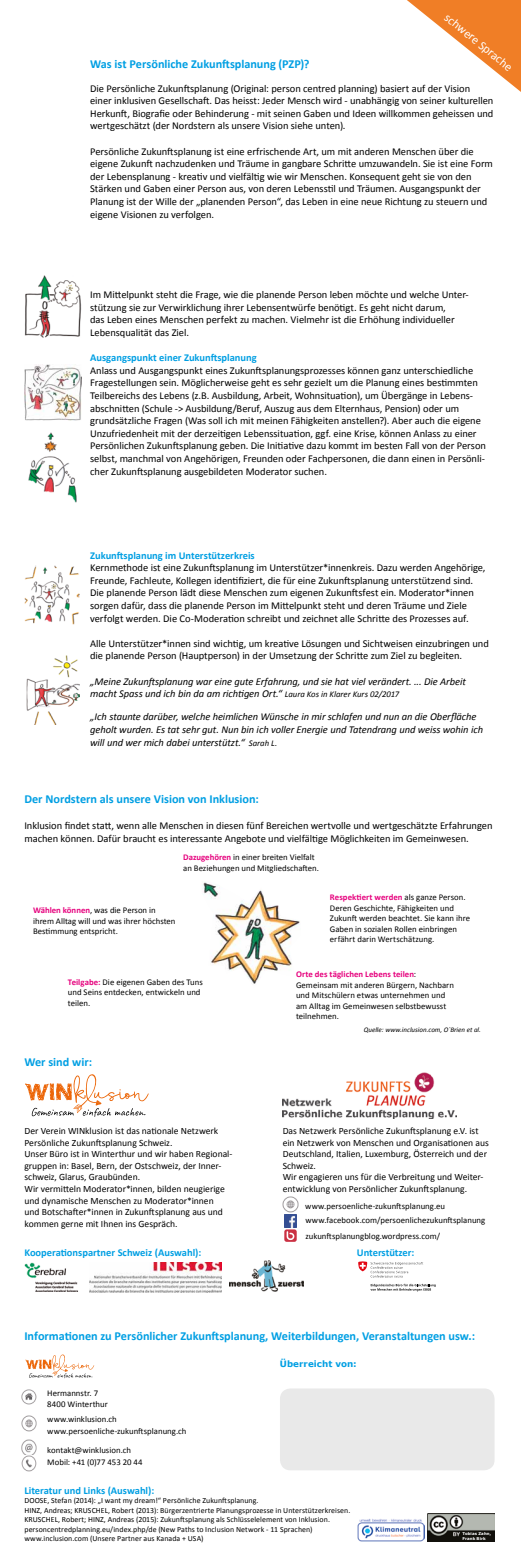
<style>
.page{position:relative;width:521px;height:1563px;background:#fff}
.page>*{position:absolute;margin:0;border:0;box-sizing:border-box;transform-origin:0 0}
.t1{font:700 12.25px "Calibri";letter-spacing:-.005em;color:#009fe3}
.t2{font:12.25px "Calibri";color:#fff}
.t3{font:10.5px/12.6px "Calibri";letter-spacing:-.005em;color:#000}
.t4{font:italic 10.5px/12.6px "Calibri";letter-spacing:-.005em;color:#000}
.t5{font:700 10.5px "Calibri";color:#009fe3}
.t6{font:9.62px/11.5px "Calibri";letter-spacing:-.005em;color:#000}
.t7{font:8.75px/10.5px "Calibri";color:#000}
.t8{font:700 8.75px "Verdana";letter-spacing:.005em;color:#009fe3}
.t9{font:7.88px/9.5px "Calibri";letter-spacing:.005em;color:#000}
.t10{font:italic 7px "Calibri";color:#000}
.t11{font:700 3.94px/4.7px "Verdana";letter-spacing:.02em;color:#fff}
.s1{font-size:8.75px}
.s2{font-weight:700;color:#e6007d}
</style>
<div class="page">
<img style="left:24px;top:365px;width:57px;height:56px">
<img style="left:28px;top:433px;width:49px;height:70px">
<img style="left:24px;top:275px;width:57px;height:62px">
<img style="left:26px;top:655px;width:53px;height:70px">
<img style="left:24px;top:566px;width:55px;height:59px">
<img style="left:283px;top:1072px;width:173px;height:46px">
<svg style="left:25px;top:1074px;width:124px;height:43px"></svg>
<img style="left:24px;top:1262px;width:54px;height:30px">
<img style="left:90px;top:1262px;width:132px;height:30px">
<svg style="left:370px;top:1283px;width:66px;height:8px"></svg>
<svg style="left:358px;top:1261px;width:65px;height:16px"></svg>
<img style="left:229px;top:1260px;width:75px;height:31px">
<img style="left:202px;top:882px;width:98px;height:102px">
<svg style="left:407px;top:0;width:114px;height:92px"></svg>
<img style="left:21px;top:1439px;width:16px;height:32px">
<img style="left:21px;top:1389px;width:16px;height:16px">
<img style="left:21px;top:1415px;width:16px;height:16px">
<img style="left:428px;top:1513px;width:67px;height:28px">
<img style="left:282px;top:1197px;width:16px;height:15px">
<svg style="left:284px;top:1214px;width:13px;height:28px"></svg>
<div style="left:280px;top:1388px;width:214px;height:82px;background:#e9e9e9;border-radius:10px"></div>
<svg style="left:26px;top:1354px;width:68px;height:24px"></svg>
<img style="left:357px;top:1519px;width:68px;height:22px">
<p class="t2" style="left:451px;top:10px;width:85px;rotate:39deg">schwere Sprache</p>
<p class="t1" style="left:90px;top:57px;width:221px">Was ist Persönliche Zukunftsplanung (PZP)?</p>
<p class="t3" style="left:90px;top:81px;width:405px">Die Persönliche Zukunftsplanung (Original: person centred planning) basiert auf der Vision einer inklusiven Gesellschaft. Das heisst: Jeder Mensch wird - unabhängig von seiner kulturellen Herkunft, Biografie oder Behinderung - mit seinen Gaben und Ideen willkommen geheissen und wertgeschätzt (der Nordstern als unsere Vision siehe unten).</p>
<p class="t3" style="left:90px;top:144px;width:404px">Persönliche Zukunftsplanung ist eine erfrischende Art, um mit anderen Menschen über die eigene Zukunft nachzudenken und Träume in gangbare Schritte umzuwandeln. Sie ist eine Form der Lebensplanung - kreativ und vielfältig wie wir Menschen. Konsequent geht sie von den Stärken und Gaben einer Person aus, von deren Lebensstil und Träumen. Ausgangspunkt der Planung ist der Wille der „planenden Person“, das Leben in eine neue Richtung zu steuern und eigene Visionen zu verfolgen.</p>
<p class="t3" style="left:90px;top:288px;width:380px">Im Mittelpunkt steht die Frage, wie die planende Person leben möchte und welche Unter&shy;stützung sie zur Verwirklichung ihrer Lebensentwürfe benötigt. Es geht nicht darum,<br>das Leben eines Menschen perfekt zu machen. Vielmehr ist die Erhöhung individueller Lebensqualität das Ziel.</p>
<p class="t5" style="left:90px;top:351px;width:168px">Ausgangspunkt einer Zukunftsplanung</p>
<p class="t3" style="left:90px;top:363px;width:397px">Anlass und Ausgangspunkt eines Zukunftsplanungsprozesses können ganz unterschiedliche Fragestellungen sein. Möglicherweise geht es sehr gezielt um die Planung eines bestimmten Teilbereichs des Lebens (z.B. Ausbildung, Arbeit, Wohnsituation), um Übergänge in Lebens&shy;abschnitten (Schule -&gt; Ausbildung/Beruf, Auszug aus dem Elternhaus, Pension) oder um grundsätzliche Fragen (Was soll ich mit meinen Fähigkeiten anstellen?). Aber auch die eigene Unzufriedenheit mit der derzeitigen Lebenssituation, ggf. eine Krise, können Anlass zu einer Persönlichen Zukunftsplanung geben. Die Initiative dazu kommt im besten Fall von der Person selbst, manchmal von Angehörigen, Freunden oder Fachpersonen, die dann einen in Persönli&shy;cher Zukunftsplanung ausgebildeten Moderator suchen.</p>
<p class="t5" style="left:90px;top:549px;width:166px">Zukunftsplanung im Unterstützerkreis</p>
<p class="t3" style="left:90px;top:561px;width:397px">Kernmethode ist eine Zukunftsplanung im Unterstützer*innenkreis. Dazu werden Angehörige, Freunde, Fachleute, Kollegen identifiziert, die für eine Zukunftsplanung unterstützend sind.<br>Die planende Person lädt diese Menschen zum eigenen Zukunftsfest ein. Moderator*innen sorgen dafür, dass die planende Person im Mittelpunkt steht und deren Träume und Ziele verfolgt werden. Die Co-Moderation schreibt und zeichnet alle Schritte des Prozesses auf.</p>
<p class="t3" style="left:90px;top:636px;width:400px">Alle Unterstützer*innen sind wichtig, um kreative Lösungen und Sichtweisen einzubringen und die planende Person (Hauptperson) in der Umsetzung der Schritte zum Ziel zu begleiten.</p>
<p class="t4" style="left:90px;top:674px;width:377px">„Meine Zukunftsplanung war eine gute Erfahrung, und sie hat viel verändert. ... Die Arbeit macht Spass und ich bin da am richtigen Ort.“ <span class="s1">Laura Kos in Klarer Kurs 02/2017</span></p>
<p class="t4" style="left:90px;top:710px;width:394px">„Ich staunte darüber, welche heimlichen Wünsche in mir schlafen und nun an die Oberfläche geholt wurden. Es tat sehr gut. Nun bin ich voller Energie und Tatendrang und weiss wohin ich will und wer mich dabei unterstützt.“ <span class="s1">Sarah L.</span></p>
<p class="t1" style="left:24px;top:791px;width:236px">Der Nordstern als unsere Vision von Inklusion:</p>
<p class="t3" style="left:24px;top:819px;width:469px">Inklusion findet statt, wenn alle Menschen in diesen fünf Bereichen wertvolle und wertgeschätzte Erfahrungen machen können. Dafür braucht es interessante Angebote und vielfältige Möglichkeiten im Gemeinwesen.</p>
<p class="t7" style="left:183px;top:851px;width:137px"><span class="s2">Dazugehören</span> in einer breiten Vielfalt an Beziehungen und Mitgliedschaften.</p>
<p class="t7" style="left:330px;top:891px;width:142px"><span class="s2">Respektiert werden</span> als ganze Person.<br>Deren Geschichte, Fähigkeiten und Zukunft werden beachtet. Sie kann ihre Gaben in sozialen Rollen einbringen erfährt darin Wertschätzung.</p>
<p class="t7" style="left:296px;top:969px;width:159px"><span class="s2">Orte des täglichen Lebens teilen</span>:<br>Gemeinsam mit anderen Bürgern, Nachbarn und Mitschülern etwas unternehmen und am Alltag im Gemeinwesen selbstbewusst teilnehmen.</p>
<p class="t7" style="left:33px;top:904px;width:144px"><span class="s2">Wählen können</span>, was die Person in ihrem Alltag will und was ihrer höchsten<br>Bestimmung entspricht.</p>
<p class="t7" style="left:68px;top:976px;width:137px"><span class="s2">Teilgabe:</span> Die eigenen Gaben des Tuns und Seins entdecken, entwickeln und teilen.</p>
<p class="t1" style="left:24px;top:1054px;width:69px">Wer sind wir:</p>
<p class="t10" style="left:364px;top:1025px;width:119px">Quelle: www.inclusion.com, O`Brien et al.</p>
<p class="t6" style="left:283px;top:1125px;width:208px">Das Netzwerk Persönliche Zukunftsplanung e.V. ist ein Netzwerk von Menschen und Organisationen aus Deutschland, Italien, Luxemburg, Österreich und der Schweiz.<br>Wir engagieren uns für die Verbreitung und Weiter&shy;entwicklung von Persönlicher Zukunftsplanung.</p>
<p class="t6" style="left:24px;top:1125px;width:210px">Der Verein WINklusion ist das nationale Netzwerk Persönliche Zukunftsplanung Schweiz.<br>Unser Büro ist in Winterthur und wir haben Regional&shy;gruppen in: Basel, Bern, der Ostschweiz, der Inner&shy;schweiz, Glarus, Graubünden.<br>Wir vermitteln Moderator*innen, bilden neugierige und dynamische Menschen zu Moderator*innen<br>und Botschafter*innen in Zukunftsplanung aus und kommen gerne mit Ihnen ins Gespräch.</p>
<p class="t5" style="left:24px;top:1245px;width:178px">Kooperationspartner Schweiz (Auswahl):</p>
<p class="t5" style="left:357px;top:1245px;width:59px">Unterstützer:</p>
<p class="t7" style="left:305px;top:1198px;width:182px;line-height:14.3px">www.persoenliche-zukunftsplanung.eu www.facebook.com/persoenlichezukunftsplanung</p>
<p class="t7" style="left:305px;top:1230px;width:136px">zukunftsplanungblog.wordpress.com/</p>
<p class="t1" style="left:24px;top:1328px;width:452px">Informationen zu Persönlicher Zukunftsplanung, Weiterbildungen, Veranstaltungen usw.:</p>
<p class="t8" style="left:280px;top:1358px;width:78px">Überreicht von:</p>
<p class="t7" style="left:47px;top:1386px;width:62px;line-height:11.8px">Hermannstr. 7<br>8400 Winterthur</p>
<p class="t7" style="left:47px;top:1412px;width:141px;line-height:11.8px">www.winklusion.ch www.persoenliche-zukunftsplanung.ch</p>
<p class="t7" style="left:47px;top:1443px;width:97px;line-height:11.8px">kontakt@winklusion.ch<br>Mobil: +41 (0)77 453 20 44</p>
<p class="t5" style="left:24px;top:1483px;width:131px">Literatur und Links (Auswahl):</p>
<p class="t9" style="left:24px;top:1495px;width:327px">DOOSE, Stefan (2014): „I want my dream!“ Persönliche Zukunftsplanung.<br>HINZ, Andreas; KRUSCHEL, Robert (2013): Bürgerzentrierte Planungsprozesse in Unterstützerkreisen.<br>KRUSCHEL, Robert; HINZ, Andreas (2015): Zukunftsplanung als Schlüsselelement von Inklusion. personcentredplanning.eu/index.php/de (New Paths to Inclusion Network - 11 Sprachen) www.inclusion.com (Unsere Partner aus Kanada + USA)</p>
<p class="t11" style="left:462px;top:1531px;width:30px">Tobias Zahn,<br>Frank Birk</p>
</div>
